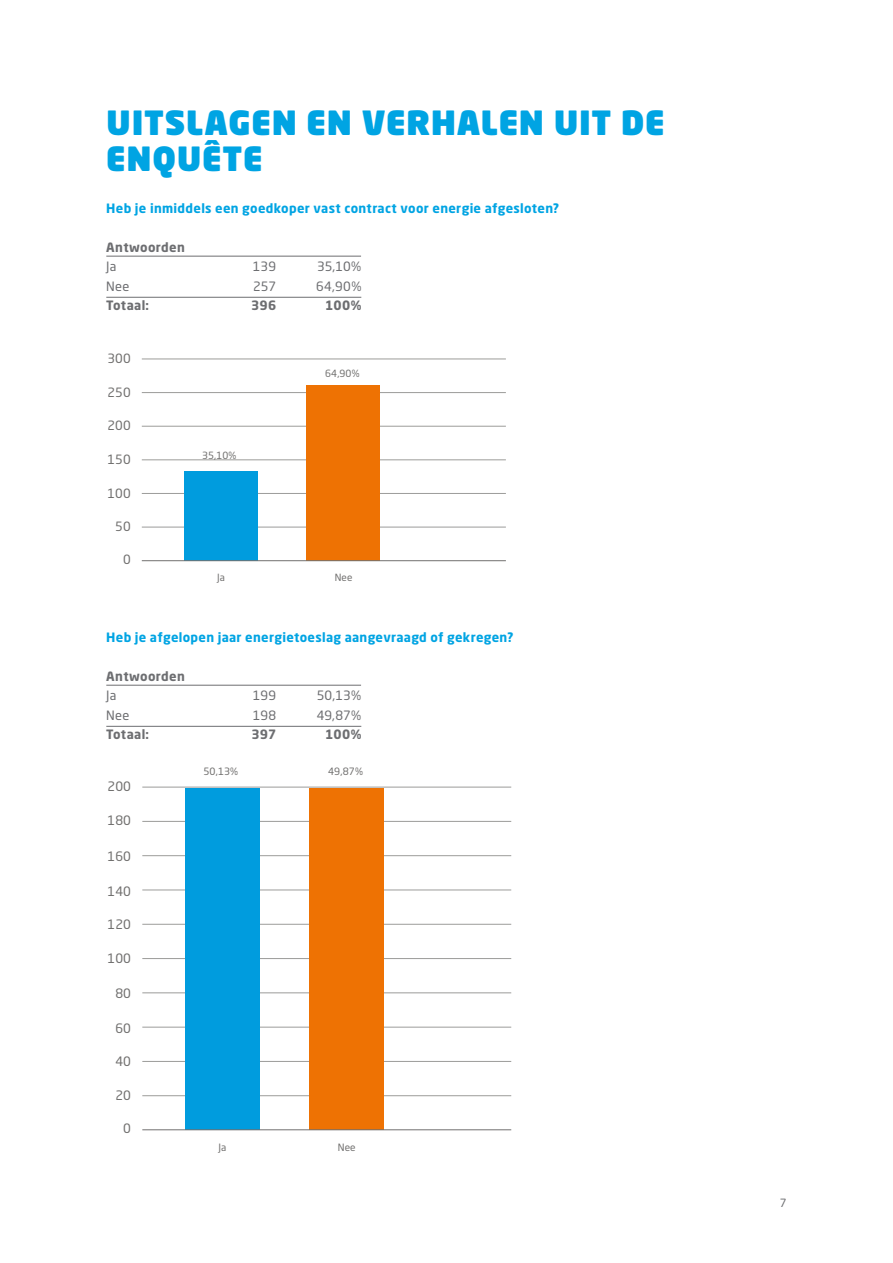
<style>
.page{position:relative;width:893px;height:1263px;background:#fff}
.page>*{position:absolute;margin:0;border:0;box-sizing:border-box;transform-origin:0 0}
.t1{font:900 33px/36px "Neo Sans Pro";letter-spacing:.02em;color:#00a4e3}
.t2{font:12.9px "Neo Sans Pro";letter-spacing:.01em;color:#71706f}
.t3{font:700 12.75px "Neo Sans Pro";letter-spacing:.025em;color:#00a4e3}
.t4{font:700 12.75px "Neo Sans Pro";letter-spacing:.025em;color:#6d6e71}
.t5{font:12.75px "Neo Sans Pro";letter-spacing:.02em;color:#6d6e71}
.t6{font:12.75px "Neo Sans Pro";letter-spacing:.01em;color:#71706f}
.t7{font:11.25px "Neo Sans Pro";color:#6d6e71}
.t8{font:10.05px "Neo Sans Pro";letter-spacing:.01em;color:#71706f}
.t9{font:9.9px "Neo Sans Pro";letter-spacing:.01em;color:#71706f}
</style>
<div class="page">
<hr style="left:106px;top:256px;width:255px;height:1px;background:#6d6e71">
<hr style="left:106px;top:297px;width:255px;height:1px;background:#6d6e71">
<hr style="left:106px;top:685px;width:255px;height:1px;background:#6d6e71">
<hr style="left:106px;top:726px;width:255px;height:1px;background:#6d6e71">
<hr style="left:142px;top:392px;width:364px;height:1px;background:#9c9c9a">
<hr style="left:142px;top:359px;width:364px;height:1px;background:#9c9c9a">
<hr style="left:142px;top:426px;width:364px;height:1px;background:#9c9c9a">
<hr style="left:142px;top:460px;width:364px;height:1px;background:#9c9c9a">
<hr style="left:142px;top:493px;width:364px;height:1px;background:#9c9c9a">
<hr style="left:142px;top:527px;width:364px;height:1px;background:#9c9c9a">
<div style="left:306px;top:385px;width:74px;height:176px;background:#ee7203"></div>
<div style="left:184px;top:471px;width:74px;height:90px;background:#009cde"></div>
<hr style="left:142px;top:560px;width:364px;height:1px;background:#71706f">
<hr style="left:142px;top:992px;width:369px;height:1px;background:#9c9c9a">
<hr style="left:142px;top:1027px;width:369px;height:1px;background:#9c9c9a">
<hr style="left:142px;top:1061px;width:369px;height:1px;background:#9c9c9a">
<hr style="left:142px;top:1095px;width:369px;height:1px;background:#9c9c9a">
<hr style="left:142px;top:855px;width:369px;height:1px;background:#9c9c9a">
<hr style="left:142px;top:890px;width:369px;height:1px;background:#9c9c9a">
<hr style="left:142px;top:787px;width:369px;height:1px;background:#9c9c9a">
<hr style="left:142px;top:821px;width:369px;height:1px;background:#9c9c9a">
<hr style="left:142px;top:924px;width:369px;height:1px;background:#9c9c9a">
<hr style="left:142px;top:958px;width:369px;height:1px;background:#9c9c9a">
<div style="left:309px;top:788px;width:75px;height:342px;background:#ee7203"></div>
<div style="left:185px;top:788px;width:75px;height:342px;background:#009cde"></div>
<hr style="left:142px;top:1129px;width:369px;height:1px;background:#71706f">
<h1 class="t1" style="left:106px;top:103px;width:560px">UITSLAGEN EN VERHALEN UIT DE<br>ENQUÊTE</h1>
<p class="t3" style="left:106px;top:200px;width:454px">Heb je inmiddels een goedkoper vast contract voor energie afgesloten?</p>
<p class="t4" style="left:106px;top:239px;width:80px">Antwoorden</p>
<p class="t5" style="left:106px;top:259px;width:12px">Ja</p>
<p class="t5" style="left:253px;top:259px;width:25px">139</p>
<p class="t5" style="left:317px;top:259px;width:46px">35,10%</p>
<p class="t5" style="left:106px;top:278px;width:25px">Nee</p>
<p class="t5" style="left:253px;top:278px;width:25px">257</p>
<p class="t5" style="left:316px;top:278px;width:47px">64,90%</p>
<p class="t4" style="left:106px;top:297px;width:44px">Totaal:</p>
<p class="t4" style="left:251px;top:297px;width:27px">396</p>
<p class="t4" style="left:325px;top:297px;width:38px">100%</p>
<p class="t6" style="left:107px;top:351px;width:25px">300</p>
<p class="t6" style="left:107px;top:384px;width:25px">250</p>
<p class="t6" style="left:107px;top:418px;width:25px">200</p>
<p class="t6" style="left:107px;top:451px;width:25px">150</p>
<p class="t6" style="left:107px;top:485px;width:25px">100</p>
<p class="t6" style="left:115px;top:519px;width:17px">50</p>
<p class="t6" style="left:123px;top:552px;width:9px">0</p>
<p class="t9" style="left:202px;top:449px;width:36px">35,10%</p>
<p class="t9" style="left:325px;top:367px;width:36px">64,90%</p>
<p class="t9" style="left:217px;top:571px;width:9px">Ja</p>
<p class="t9" style="left:335px;top:571px;width:19px">Nee</p>
<p class="t3" style="left:106px;top:629px;width:409px">Heb je afgelopen jaar energietoeslag aangevraagd of gekregen?</p>
<p class="t4" style="left:106px;top:668px;width:80px">Antwoorden</p>
<p class="t5" style="left:106px;top:688px;width:12px">Ja</p>
<p class="t5" style="left:253px;top:688px;width:25px">199</p>
<p class="t5" style="left:317px;top:688px;width:46px">50,13%</p>
<p class="t5" style="left:106px;top:707px;width:25px">Nee</p>
<p class="t5" style="left:253px;top:707px;width:25px">198</p>
<p class="t5" style="left:317px;top:707px;width:46px">49,87%</p>
<p class="t4" style="left:106px;top:726px;width:44px">Totaal:</p>
<p class="t4" style="left:251px;top:726px;width:26px">397</p>
<p class="t4" style="left:325px;top:726px;width:38px">100%</p>
<p class="t2" style="left:107px;top:778px;width:25px">200</p>
<p class="t2" style="left:107px;top:812px;width:25px">180</p>
<p class="t2" style="left:107px;top:849px;width:25px">160</p>
<p class="t2" style="left:107px;top:883px;width:25px">140</p>
<p class="t2" style="left:107px;top:916px;width:25px">120</p>
<p class="t2" style="left:107px;top:950px;width:25px">100</p>
<p class="t2" style="left:115px;top:986px;width:17px">80</p>
<p class="t2" style="left:115px;top:1020px;width:17px">60</p>
<p class="t2" style="left:115px;top:1053px;width:17px">40</p>
<p class="t2" style="left:115px;top:1087px;width:17px">20</p>
<p class="t2" style="left:123px;top:1121px;width:9px">0</p>
<p class="t8" style="left:203px;top:765px;width:36px">50,13%</p>
<p class="t8" style="left:328px;top:765px;width:36px">49,87%</p>
<p class="t8" style="left:219px;top:1141px;width:9px">Ja</p>
<p class="t8" style="left:338px;top:1141px;width:19px">Nee</p>
<p class="t7" style="left:780px;top:1196px;width:8px">7</p>
</div>
